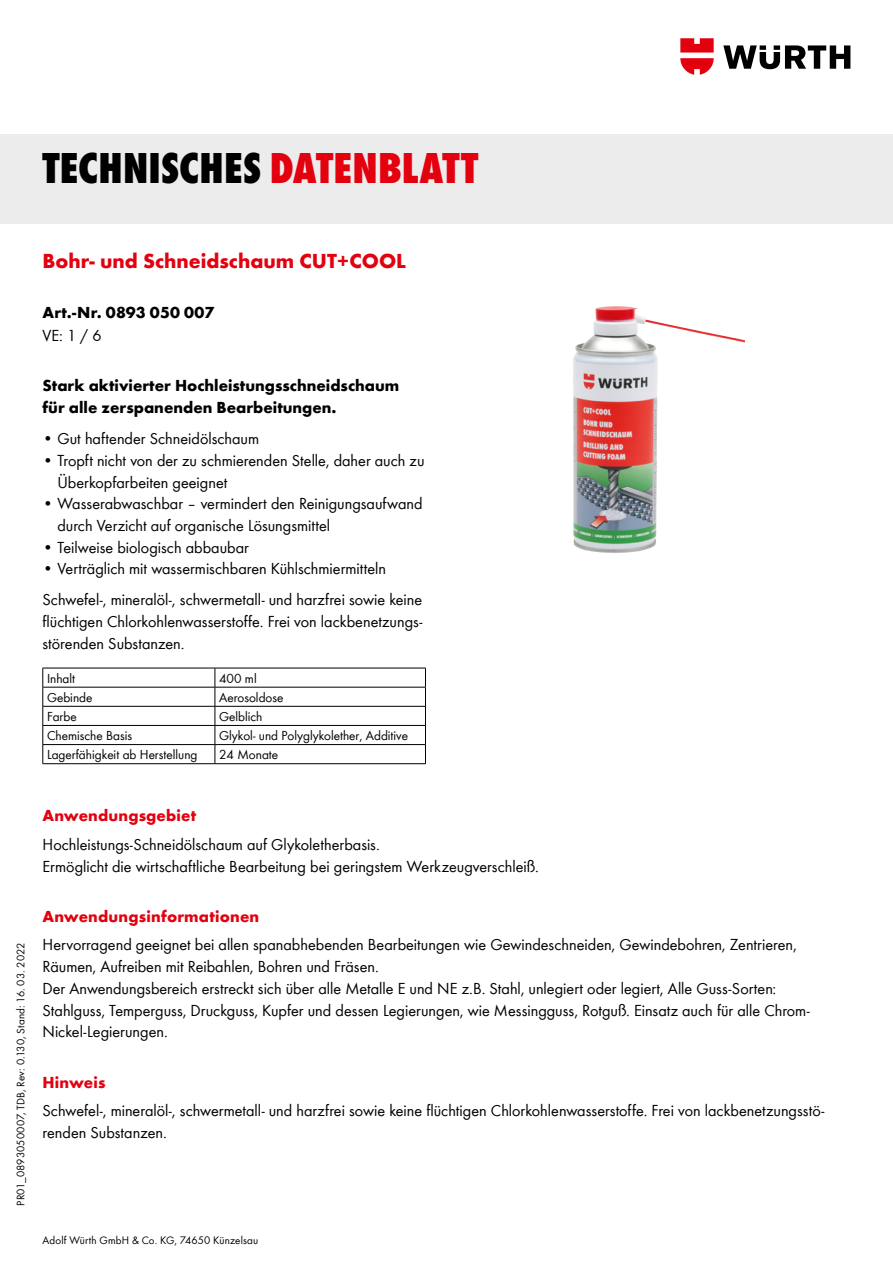
<style>
.page{position:relative;width:893px;height:1263px;background:#fff}
.page>*{position:absolute;margin:0;border:0;box-sizing:border-box;transform-origin:0 0}
.t1{font:800 condensed 45px "Wuerth Global";letter-spacing:.005em;color:#000}
.t2{font:700 21px "Wuerth Global";color:#e3000f}
.t3{font:16.5px/21.8px "Wuerth Global";color:#000}
.t4{font:700 16.5px/21.8px "Wuerth Global";color:#000}
.t5{font:700 16.5px "Wuerth Global";letter-spacing:.01em;color:#e3000f}
.t6{font:13.5px "Wuerth Global";color:#000}
.t7{font:11.25px "Wuerth Global";letter-spacing:.01em;color:#000}
.s1{color:#e3000f}
</style>
<div class="page">
<svg style="left:723px;top:45px;width:127px;height:24px"></svg>
<svg style="left:680px;top:38px;width:34px;height:37px"></svg>
<div style="left:0;top:134px;width:893px;height:89px;background:#ececed"></div>
<hr style="left:43px;top:668px;width:172px;height:1px;background:#000">
<hr style="left:215px;top:668px;width:211px;height:1px;background:#000">
<hr style="left:43px;top:687px;width:172px;height:1px;background:#000">
<hr style="left:215px;top:687px;width:211px;height:1px;background:#000">
<hr style="left:43px;top:706px;width:172px;height:1px;background:#000">
<hr style="left:215px;top:706px;width:211px;height:1px;background:#000">
<hr style="left:43px;top:725px;width:172px;height:1px;background:#000">
<hr style="left:215px;top:725px;width:211px;height:1px;background:#000">
<hr style="left:43px;top:744px;width:172px;height:1px;background:#000">
<svg style="left:43px;top:668px;width:1px;height:95px"></svg>
<hr style="left:43px;top:763px;width:172px;height:1px;background:#000">
<hr style="left:215px;top:744px;width:211px;height:1px;background:#000">
<svg style="left:215px;top:668px;width:1px;height:95px"></svg>
<svg style="left:425px;top:668px;width:1px;height:95px"></svg>
<hr style="left:215px;top:763px;width:211px;height:1px;background:#000">
<img style="left:573px;top:306px;width:172px;height:247px">
<h1 class="t1" style="left:43px;top:141px;width:437px">TECHNISCHES <span class="s1">DATENBLATT</span></h1>
<p class="t2" style="left:43px;top:248px;width:365px">Bohr- und Schneidschaum CUT+COOL</p>
<p class="t4" style="left:43px;top:302px;width:173px">Art.-Nr. 0893 050 007</p>
<p class="t3" style="left:43px;top:324px;width:61px">VE: 1 / 6</p>
<p class="t4" style="left:43px;top:375px;width:358px">Stark aktivierter Hochleistungsschneidschaum für alle zerspanenden Bearbeitungen.</p>
<p class="t3" style="left:43px;top:427px;width:218px">• Gut haftender Schneidölschaum</p>
<p class="t3" style="left:57px;top:449px;width:369px;text-indent:-15px">• Tropft nicht von der zu schmierenden Stelle, daher auch zu<br>Überkopfarbeiten geeignet</p>
<p class="t3" style="left:57px;top:493px;width:367px;text-indent:-15px">• Wasserabwaschbar – vermindert den Reinigungsaufwand durch Verzicht auf organische Lösungsmittel</p>
<p class="t3" style="left:43px;top:536px;width:208px">• Teilweise biologisch abbaubar</p>
<p class="t3" style="left:43px;top:553px;width:381px;line-height:30.8px">• Verträglich mit wassermischbaren Kühlschmiermitteln<br>Schwefel-, mineralöl-, schwermetall- und harzfrei sowie keine</p>
<p class="t3" style="left:43px;top:610px;width:381px">flüchtigen Chlorkohlenwasserstoffe. Frei von lackbenetzungs&shy;störenden Substanzen.</p>
<p class="t6" style="left:47px;top:670px;width:30px">Inhalt</p>
<p class="t6" style="left:219px;top:670px;width:39px">400 ml</p>
<p class="t6" style="left:47px;top:689px;width:47px">Gebinde</p>
<p class="t6" style="left:219px;top:689px;width:66px">Aerosoldose</p>
<p class="t6" style="left:47px;top:708px;width:31px">Farbe</p>
<p class="t6" style="left:219px;top:708px;width:45px">Gelblich</p>
<p class="t6" style="left:47px;top:727px;width:87px">Chemische Basis</p>
<p class="t6" style="left:219px;top:727px;width:190px">Glykol- und Polyglykolether, Additive</p>
<p class="t6" style="left:47px;top:746px;width:152px">Lagerfähigkeit ab Herstellung</p>
<p class="t6" style="left:219px;top:746px;width:61px">24 Monate</p>
<p class="t7" style="left:14px;top:1205px;width:264px;rotate:-90deg">PR01_0893050007, TDB, Rev: 0.130, Stand: 16. 03. 2022</p>
<p class="t5" style="left:43px;top:806px;width:155px">Anwendungsgebiet</p>
<p class="t3" style="left:43px;top:833px;width:498px">Hochleistungs-Schneidölschaum auf Glykoletherbasis.<br>Ermöglicht die wirtschaftliche Bearbeitung bei geringstem Werkzeugverschleiß.</p>
<p class="t5" style="left:43px;top:906px;width:218px">Anwendungsinformationen</p>
<p class="t3" style="left:43px;top:934px;width:769px">Hervorragend geeignet bei allen spanabhebenden Bearbeitungen wie Gewindeschneiden, Gewindebohren, Zentrieren, Räumen, Aufreiben mit Reibahlen, Bohren und Fräsen.<br>Der Anwendungsbereich erstreckt sich über alle Metalle E und NE z.B. Stahl, unlegiert oder legiert, Alle Guss-Sorten:<br>Stahlguss, Temperguss, Druckguss, Kupfer und dessen Legierungen, wie Messingguss, Rotguß. Einsatz auch für alle Chrom-Nickel-Legierungen.</p>
<p class="t5" style="left:43px;top:1072px;width:64px">Hinweis</p>
<p class="t3" style="left:43px;top:1100px;width:783px">Schwefel-, mineralöl-, schwermetall- und harzfrei sowie keine flüchtigen Chlorkohlenwasserstoffe. Frei von lackbenetzungsstö&shy;renden Substanzen.</p>
<p class="t7" style="left:43px;top:1233px;width:217px">Adolf Würth GmbH &amp; Co. KG, 74650 Künzelsau</p>
</div>
